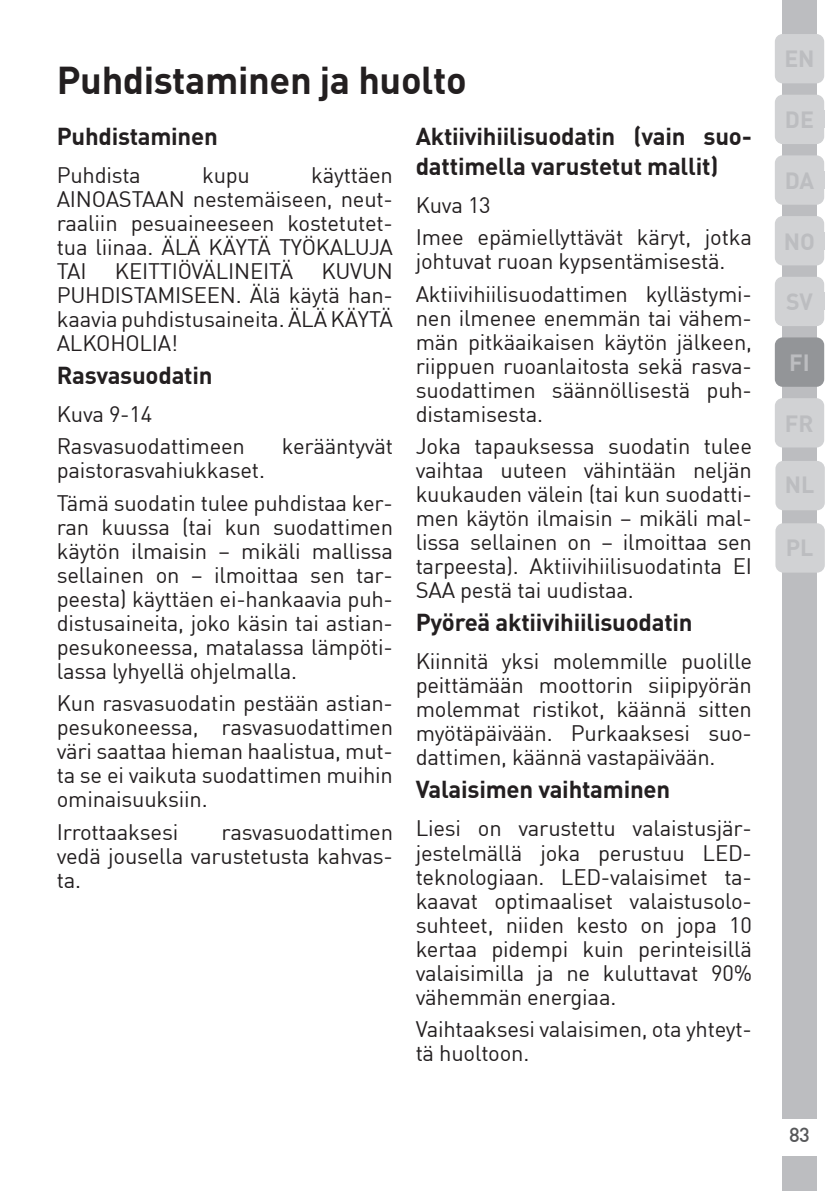
<style>
.page{position:relative;width:840px;height:1191px;background:#fff}
.page>*{position:absolute;margin:0;border:0;box-sizing:border-box;transform-origin:0 0}
.Unite_Baslik_Icerik{font:700 38px "Grundig DIN";letter-spacing:-.01em;color:#231f20}
.Alt_Baslik_Alti_Icer{font:700 24px/30px "Grundig DIN";letter-spacing:-.01em;color:#231f20}
.Alt_Baslik_Icerik{font:700 24px "Grundig DIN";letter-spacing:-.01em;color:#231f20}
.t1{font:700 23px "Grundig DIN";color:#bcbdc0}
.t2{font:700 23px "Grundig DIN";color:#bcbdc0}
.Duz_Metin{font:22px/24px "Grundig DIN";letter-spacing:-.01em;color:#231f20;text-align:justify}
.t3{font:20px "Grundig DIN Medium";color:#57585a}
</style>
<div class="page">
<div style="left:782px;top:1157px;width:34px;height:34px;background:#bcbdc0"></div>
<div style="left:782px;top:0;width:34px;height:1119px;background:#bcbdc0"></div>
<div style="left:774px;top:34px;width:49px;height:49px;background:#d1d2d4;border-radius:8px"></div>
<div style="left:774px;top:95px;width:49px;height:49px;background:#d1d2d4;border-radius:8px"></div>
<div style="left:774px;top:155px;width:49px;height:50px;background:#d1d2d4;border-radius:8px"></div>
<div style="left:774px;top:216px;width:49px;height:49px;background:#d1d2d4;border-radius:8px"></div>
<div style="left:774px;top:277px;width:49px;height:49px;background:#d1d2d4;border-radius:8px"></div>
<div style="left:774px;top:337px;width:49px;height:50px;background:#939598;border-radius:8px"></div>
<div style="left:775px;top:461px;width:49px;height:49px;background:#d1d2d4;border-radius:8px"></div>
<div style="left:774px;top:398px;width:49px;height:49px;background:#d1d2d4;border-radius:8px"></div>
<div style="left:775px;top:523px;width:49px;height:49px;background:#d1d2d4;border-radius:8px"></div>
<p class="Unite_Baslik_Icerik" style="left:57px;top:55px;width:411px">Puhdistaminen ja huolto</p>
<p class="Alt_Baslik_Icerik" style="left:57px;top:120px;width:162px">Puhdistaminen</p>
<p class="Duz_Metin" style="left:57px;top:162px;width:85px">Puhdista</p>
<p class="Duz_Metin" style="left:202px;top:162px;width:49px">kupu</p>
<p class="Alt_Baslik_Alti_Icer" style="left:415px;top:120px;width:337px">Aktiivihiilisuodatin (vain suo&shy;dattimella varustetut mallit)</p>
<p class="Duz_Metin" style="left:415px;top:192px;width:76px">Kuva 13</p>
<p class="Duz_Metin" style="left:415px;top:225px;width:337px">Imee epämiellyttävät käryt, jotka johtuvat ruoan kypsentämisestä.</p>
<p class="Duz_Metin" style="left:415px;top:281px;width:337px">Aktiivihiilisuodattimen kyllästymi&shy;nen ilmenee enemmän tai vähem&shy;män pitkäaikaisen käytön jälkeen, riippuen ruoanlaitosta sekä rasva&shy;suodattimen säännöllisestä puh&shy;distamisesta.</p>
<p class="Duz_Metin" style="left:415px;top:434px;width:337px">Joka tapauksessa suodatin tulee vaihtaa uuteen vähintään neljän kuukauden välein (tai kun suodatti&shy;men käytön ilmaisin – mikäli mal&shy;lissa sellainen on – ilmoittaa sen tarpeesta). Aktiivihiilisuodatinta EI SAA pestä tai uudistaa.</p>
<p class="Alt_Baslik_Alti_Icer" style="left:415px;top:607px;width:278px">Pyöreä aktiivihiilisuodatin</p>
<p class="Duz_Metin" style="left:415px;top:649px;width:337px">Kiinnitä yksi molemmille puolille peittämään moottorin siipipyörän molemmat ristikot, käännä sitten myötäpäivään. Purkaaksesi suo&shy;dattimen, käännä vastapäivään.</p>
<p class="Alt_Baslik_Icerik" style="left:415px;top:773px;width:256px">Valaisimen vaihtaminen</p>
<p class="Duz_Metin" style="left:415px;top:816px;width:337px">Liesi on varustettu valaistusjär&shy;jestelmällä joka perustuu LED&shy;teknologiaan. LED-valaisimet ta&shy;kaavat optimaaliset valaistusolo&shy;suhteet, niiden kesto on jopa 10 kertaa pidempi kuin perinteisillä valaisimilla ja ne kuluttavat 90% vähemmän energiaa.</p>
<p class="Duz_Metin" style="left:415px;top:1016px;width:337px">Vaihtaaksesi valaisimen, ota yhteyt&shy;tä huoltoon.</p>
<p class="Duz_Metin" style="left:57px;top:162px;width:337px;text-indent:254px">käyttäen AINOASTAAN nestemäiseen, neut&shy;raaliin pesuaineeseen kostetutet&shy;tua liinaa. ÄLÄ KÄYTÄ TYÖKALUJA TAI</p>
<p class="Duz_Metin" style="left:115px;top:258px;width:179px">KEITTIÖVÄLINEITÄ</p>
<p class="Duz_Metin" style="left:57px;top:258px;width:337px;text-indent:264px">KUVUN PUHDISTAMISEEN. Älä käytä han&shy;kaavia puhdistusaineita. ÄLÄ KÄYTÄ ALKOHOLIA!</p>
<p class="Alt_Baslik_Alti_Icer" style="left:57px;top:359px;width:157px">Rasvasuodatin</p>
<p class="Duz_Metin" style="left:57px;top:401px;width:97px">Kuva 9-14</p>
<p class="Duz_Metin" style="left:57px;top:434px;width:190px">Rasvasuodattimeen</p>
<p class="Duz_Metin" style="left:282px;top:434px;width:112px">kerääntyvät</p>
<p class="Duz_Metin" style="left:57px;top:458px;width:209px">paistorasvahiukkaset.</p>
<p class="Duz_Metin" style="left:57px;top:490px;width:337px">Tämä suodatin tulee puhdistaa ker&shy;ran kuussa (tai kun suodattimen käytön ilmaisin – mikäli mallissa sellainen on – ilmoittaa sen tar&shy;peesta) käyttäen ei-hankaavia puh&shy;distusaineita, joko käsin tai astian&shy;pesukoneessa, matalassa lämpöti&shy;lassa lyhyellä ohjelmalla.</p>
<p class="Duz_Metin" style="left:57px;top:691px;width:337px">Kun rasvasuodatin pestään astian&shy;pesukoneessa, rasvasuodattimen väri saattaa hieman haalistua, mut&shy;ta se ei vaikuta suodattimen muihin ominaisuuksiin.</p>
<p class="Duz_Metin" style="left:57px;top:819px;width:123px">Irrottaaksesi</p>
<p class="Duz_Metin" style="left:57px;top:819px;width:337px;text-indent:165px">rasvasuodattimen vedä jousella varustetusta kahvas&shy;ta.</p>
<p class="t1" style="left:783px;top:43px;width:32px">EN</p>
<p class="t1" style="left:784px;top:105px;width:31px">DE</p>
<p class="t1" style="left:784px;top:165px;width:31px">DA</p>
<p class="t1" style="left:783px;top:226px;width:33px">NO</p>
<p class="t1" style="left:785px;top:287px;width:28px">SV</p>
<p class="t1" style="left:788px;top:347px;width:22px">FI</p>
<p class="t1" style="left:784px;top:408px;width:30px">FR</p>
<p class="t1" style="left:784px;top:469px;width:31px">NL</p>
<p class="t2" style="left:785px;top:533px;width:29px">PL</p>
<p class="t3" style="left:788px;top:1121px;width:22px">83</p>
</div>
